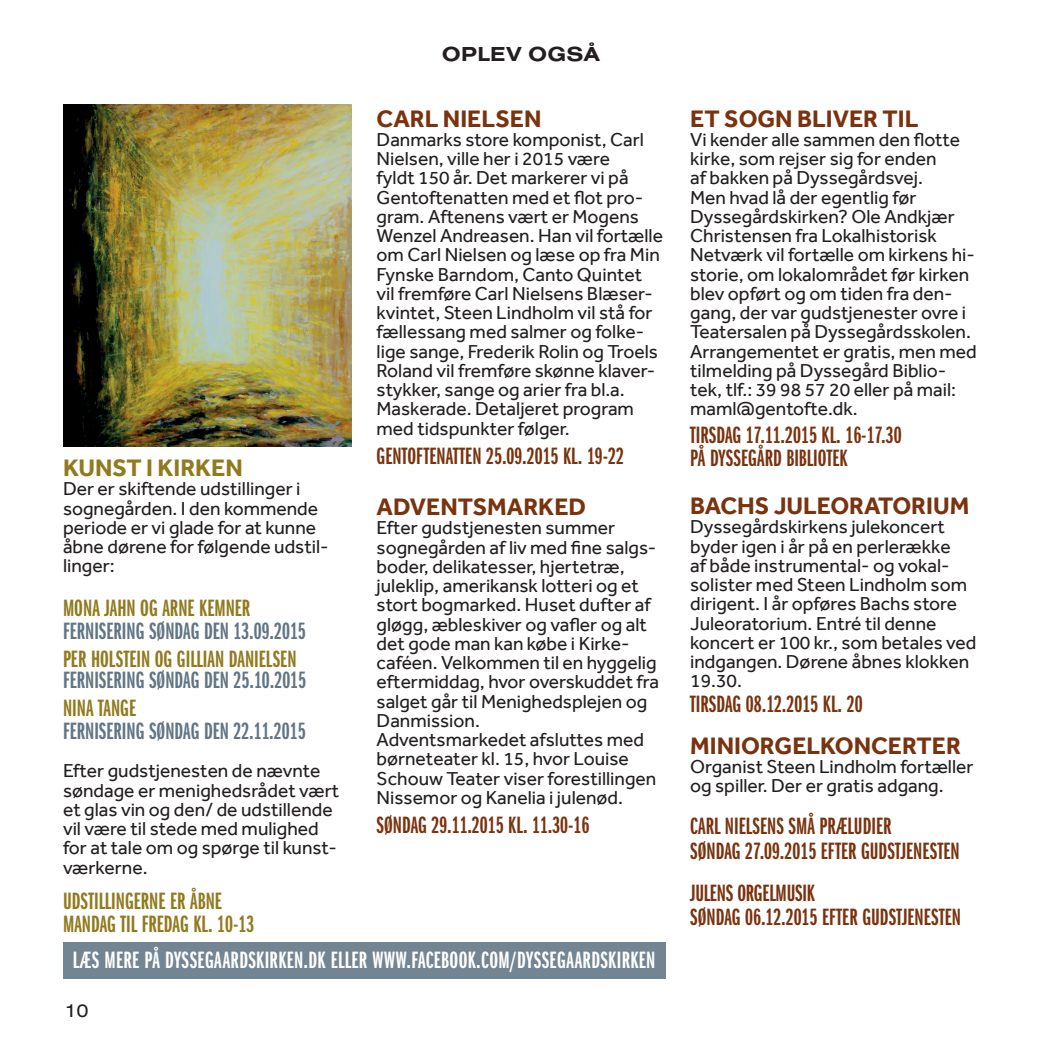
<style>
.page{position:relative;width:1042px;height:1042px;background:#fff}
.page>*{position:absolute;margin:0;border:0;box-sizing:border-box;transform-origin:0 0}
.t1{font:24.5px/24.5px "Franklin Gothic URW Ext Com D Dem";color:#79330f}
.t2{font:24.5px/22.8px "Franklin Gothic URW Ext Com D Dem";color:#917a1e}
.t3{font:24.5px "Franklin Gothic URW Ext Com D Dem";color:#627584}
.t4{font:700 24.5px "Effra";color:#79330f}
.t5{font:24.5px "Franklin Gothic URW Ext Com D Dem";letter-spacing:.015em;color:#fff}
.t6{font:700 24.5px "Effra";color:#917a1e}
.t7{font:700 21px "Nimbus San Ext";letter-spacing:.01em;color:#231f20}
.t8{font:19.25px/19.2px "Effra";color:#231f20}
.t9{font:19.25px "Nimbus San Ext";color:#231f20}
</style>
<div class="page">
<div style="left:63px;top:942px;width:602px;height:36px;background:#738593"></div>
<img style="left:63px;top:104px;width:289px;height:342px">
<p class="t6" style="left:63px;top:453px;width:181px">KUNST I KIRKEN</p>
<p class="t8" style="left:63px;top:479px;width:264px">Der er skiftende udstillinger i sognegården. I den kommende periode er vi glade for at kunne åbne dørene for følgende udstil&shy;linger:</p>
<p class="t2" style="left:63px;top:597px;width:189px">MONA JAHN OG ARNE KEMNER</p>
<p class="t3" style="left:63px;top:618px;width:244px">FERNISERING SØNDAG DEN 13.09.2015</p>
<p class="t2" style="left:63px;top:648px;width:235px">PER HOLSTEIN OG GILLIAN DANIELSEN</p>
<p class="t3" style="left:63px;top:667px;width:245px">FERNISERING SØNDAG DEN 25.10.2015</p>
<p class="t2" style="left:63px;top:697px;width:75px">NINA TANGE</p>
<p class="t3" style="left:63px;top:717px;width:244px">FERNISERING SØNDAG DEN 22.11.2015</p>
<p class="t8" style="left:63px;top:761px;width:278px">Efter gudstjenesten de nævnte søndage er menighedsrådet vært et glas vin og den/ de udstillende vil være til stede med mulighed for at tale om og spørge til kunst&shy;værkerne.</p>
<p class="t2" style="left:63px;top:890px;width:193px">UDSTILLINGERNE ER ÅBNE<br>MANDAG TIL FREDAG KL. 10-13</p>
<p class="t7" style="left:442px;top:42px;width:160px">OPLEV OGSÅ</p>
<p class="t4" style="left:377px;top:103px;width:166px">CARL NIELSEN</p>
<p class="t8" style="left:377px;top:129px;width:288px">Danmarks store komponist, Carl<br>Nielsen, ville her i 2015 være<br>fyldt 150 år. Det markerer vi på<br>Gentoftenatten med et flot pro&shy;gram. Aftenens vært er Mogens<br>Wenzel Andreasen. Han vil fortælle om Carl Nielsen og læse op fra Min<br>Fynske Barndom, Canto Quintet vil fremføre Carl Nielsens Blæser&shy;kvintet, Steen Lindholm vil stå for fællessang med salmer og folke&shy;lige sange, Frederik Rolin og Troels<br>Roland vil fremføre skønne klaver&shy;stykker, sange og arier fra bl.a.<br>Maskerade. Detaljeret program med tidspunkter følger.</p>
<p class="t1" style="left:377px;top:444px;width:249px">GENTOFTENATTEN 25.09.2015 KL. 19-22</p>
<p class="t4" style="left:377px;top:492px;width:211px">ADVENTSMARKED</p>
<p class="t8" style="left:377px;top:518px;width:284px">Efter gudstjenesten summer sognegården af liv med fine salgs&shy;boder, delikatesser, hjertetræ, juleklip, amerikansk lotteri og et stort bogmarked. Huset dufter af gløgg, æbleskiver og vafler og alt det gode man kan købe i Kirke&shy;caféen. Velkommen til en hyggelig eftermiddag, hvor overskuddet fra salget går til Menighedsplejen og<br>Danmission.<br>Adventsmarkedet afsluttes med børneteater kl. 15, hvor Louise<br>Schouw Teater viser forestillingen<br>Nissemor og Kanelia i julenød.</p>
<p class="t1" style="left:377px;top:813px;width:214px">SØNDAG 29.11.2015 KL. 11.30-16</p>
<p class="t5" style="left:73px;top:947px;width:584px">LÆS MERE PÅ DYSSEGAARDSKIRKEN.DK ELLER WWW.FACEBOOK.COM/DYSSEGAARDSKIRKEN</p>
<p class="t9" style="left:64px;top:999px;width:26px">10</p>
<p class="t4" style="left:690px;top:103px;width:230px">ET SOGN BLIVER TIL</p>
<p class="t8" style="left:690px;top:129px;width:288px">Vi kender alle sammen den flotte kirke, som rejser sig for enden<br>af bakken på Dyssegårdsvej.<br>Men hvad lå der egentlig før<br>Dyssegårdskirken? Ole Andkjær<br>Christensen fra Lokalhistorisk<br>Netværk vil fortælle om kirkens hi&shy;storie, om lokalområdet før kirken blev opført og om tiden fra den&shy;gang, der var gudstjenester ovre i<br>Teatersalen på Dyssegårdsskolen.<br>Arrangementet er gratis, men med tilmelding på Dyssegård Biblio&shy;tek, tlf.: 39 98 57 20 eller på mail: maml@gentofte.dk.</p>
<p class="t1" style="left:690px;top:424px;width:213px;line-height:23.1px">TIRSDAG 17.11.2015 KL. 16-17.30<br>PÅ DYSSEGÅRD BIBLIOTEK</p>
<p class="t4" style="left:690px;top:491px;width:281px">BACHS JULEORATORIUM</p>
<p class="t8" style="left:690px;top:517px;width:288px">Dyssegårdskirkens julekoncert byder igen i år på en perlerække<br>af både instrumental- og vokal&shy;solister med Steen Lindholm som dirigent. I år opføres Bachs store<br>Juleoratorium. Entré til denne koncert er 100 kr., som betales ved indgangen. Dørene åbnes klokken<br>19.30.</p>
<p class="t1" style="left:690px;top:692px;width:174px">TIRSDAG 08.12.2015 KL. 20</p>
<p class="t4" style="left:690px;top:731px;width:272px">MINIORGELKONCERTER</p>
<p class="t8" style="left:690px;top:757px;width:285px">Organist Steen Lindholm fortæller og spiller. Der er gratis adgang.</p>
<p class="t1" style="left:690px;top:814px;width:271px">CARL NIELSENS SMÅ PRÆLUDIER<br>SØNDAG 27.09.2015 EFTER GUDSTJENESTEN</p>
<p class="t1" style="left:690px;top:881px;width:272px">JULENS ORGELMUSIK<br>SØNDAG 06.12.2015 EFTER GUDSTJENESTEN</p>
</div>
